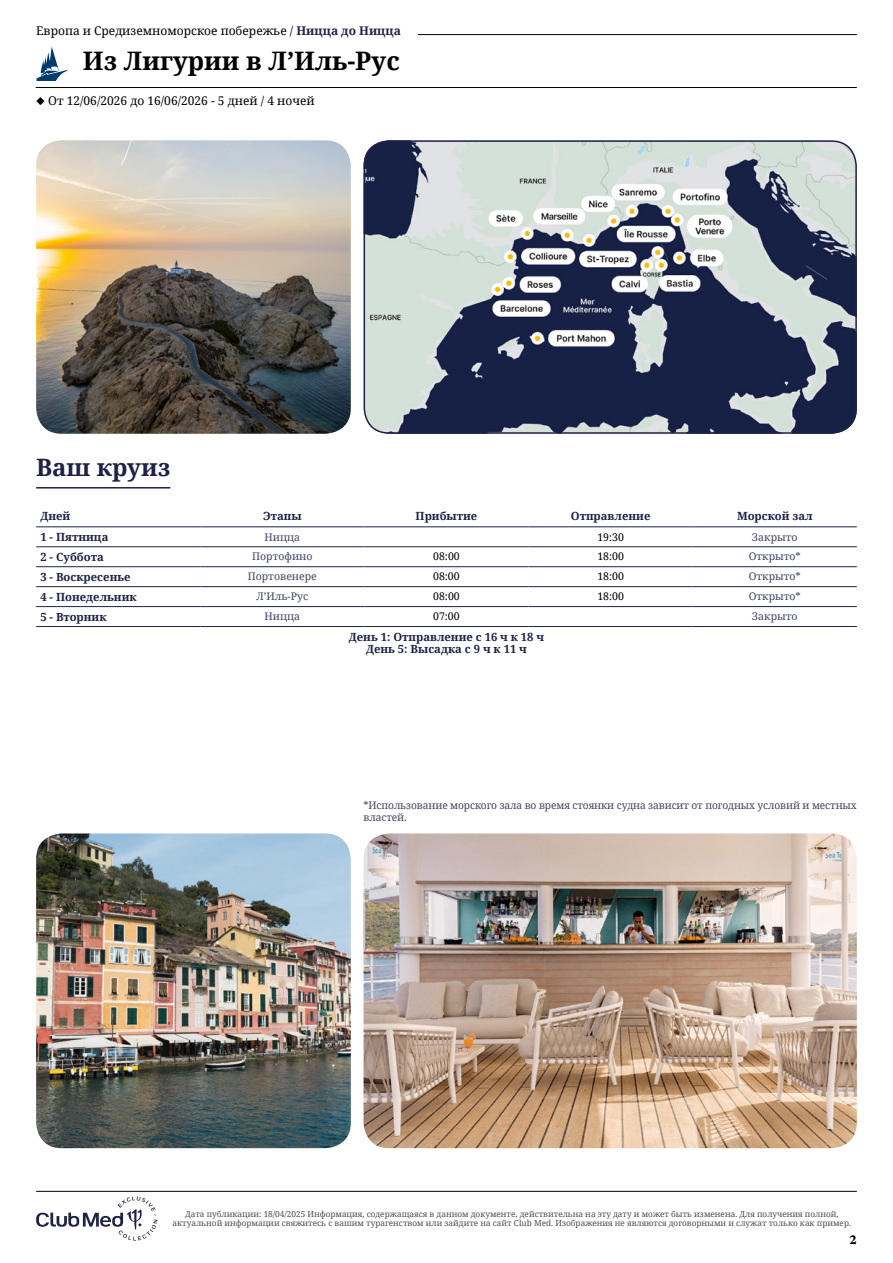
<style>
.page{position:relative;width:893px;height:1263px;background:#fff}
.page>*{position:absolute;margin:0;border:0;box-sizing:border-box;transform-origin:0 0}
.t1{font:700 25.5px "Noto Serif";color:#000}
.t2{font:700 24px "Noto Serif";color:#1e2346}
.t3{font:700 12.6px "Newsreader 24 pt";color:#000}
.t4{font:12px "Noto Serif";color:#000}
.t5{font:700 11.25px/12px "Noto Serif";color:#1e2346;text-align:center}
.t6{font:10.5px/11.2px "Noto Serif";letter-spacing:-.01em;color:#404462}
.t7{font:10.5px "Noto Serif";color:#000}
.t8{font:8.25px/9px "Noto Serif";color:#4d4d4d;text-align:center}
.s1{font-weight:700;color:#1e2346}
</style>
<div class="page">
<hr style="left:107px;top:34px;width:750px;height:1px;background:#000">
<hr style="left:36px;top:87px;width:821px;height:1px;background:#000">
<svg style="left:36px;top:47px;width:32px;height:34px"></svg>
<div style="left:36px;top:26px;width:382px;height:17px;background:#fff"></div>
<img style="left:364px;top:833px;width:493px;height:315px">
<hr style="left:36px;top:527px;width:164px;height:1px;background:#1e2346">
<hr style="left:200px;top:527px;width:164px;height:1px;background:#1e2346">
<hr style="left:364px;top:527px;width:165px;height:1px;background:#1e2346">
<hr style="left:529px;top:527px;width:164px;height:1px;background:#1e2346">
<hr style="left:693px;top:527px;width:164px;height:1px;background:#1e2346">
<hr style="left:36px;top:546px;width:164px;height:1px;background:#1e2346">
<hr style="left:200px;top:546px;width:164px;height:1px;background:#1e2346">
<hr style="left:364px;top:546px;width:165px;height:1px;background:#1e2346">
<hr style="left:529px;top:546px;width:164px;height:1px;background:#1e2346">
<hr style="left:693px;top:546px;width:164px;height:1px;background:#1e2346">
<hr style="left:36px;top:566px;width:164px;height:1px;background:#1e2346">
<hr style="left:200px;top:566px;width:164px;height:1px;background:#1e2346">
<hr style="left:364px;top:566px;width:165px;height:1px;background:#1e2346">
<hr style="left:529px;top:566px;width:164px;height:1px;background:#1e2346">
<hr style="left:693px;top:566px;width:164px;height:1px;background:#1e2346">
<hr style="left:36px;top:586px;width:164px;height:1px;background:#1e2346">
<hr style="left:200px;top:586px;width:164px;height:1px;background:#1e2346">
<hr style="left:364px;top:586px;width:165px;height:1px;background:#1e2346">
<hr style="left:529px;top:586px;width:164px;height:1px;background:#1e2346">
<hr style="left:693px;top:586px;width:164px;height:1px;background:#1e2346">
<hr style="left:36px;top:606px;width:164px;height:1px;background:#1e2346">
<hr style="left:36px;top:626px;width:164px;height:1px;background:#1e2346">
<hr style="left:200px;top:606px;width:164px;height:1px;background:#1e2346">
<hr style="left:200px;top:626px;width:164px;height:1px;background:#1e2346">
<hr style="left:364px;top:606px;width:165px;height:1px;background:#1e2346">
<hr style="left:364px;top:626px;width:165px;height:1px;background:#1e2346">
<hr style="left:529px;top:606px;width:164px;height:1px;background:#1e2346">
<hr style="left:529px;top:626px;width:164px;height:1px;background:#1e2346">
<hr style="left:693px;top:606px;width:164px;height:1px;background:#1e2346">
<hr style="left:693px;top:626px;width:164px;height:1px;background:#1e2346">
<img style="left:36px;top:140px;width:315px;height:294px">
<img style="left:36px;top:833px;width:315px;height:315px">
<hr style="left:36px;top:487px;width:134px;height:1px;background:#1e2346">
<img style="left:364px;top:140px;width:493px;height:294px">
<div style="left:364px;top:140px;width:493px;height:294px;border:2px solid #1e2346;border-radius:25px"></div>
<svg style="left:36px;top:1196px;width:122px;height:44px"></svg>
<hr style="left:36px;top:1191px;width:821px;height:1px;background:#000">
<h3 class="t4" style="left:36px;top:22px;width:366px">Европа и Средиземноморское побережье / <span class="s1">Ницца до Ницца</span></h3>
<h1 class="t1" style="left:83px;top:43px;width:318px">Из Лигурии в Л’Иль-Рус</h1>
<h3 class="t4" style="left:36px;top:93px;width:280px">◆ От 12/06/2026 до 16/06/2026 - 5 дней / 4 ночей</h3>
<h2 class="t2" style="left:36px;top:451px;width:136px">Ваш круиз</h2>
<h3 class="t5" style="left:40px;top:510px;width:31px">Дней</h3>
<h3 class="t5" style="left:263px;top:510px;width:40px">Этапы</h3>
<h3 class="t5" style="left:416px;top:510px;width:63px">Прибытие</h3>
<h3 class="t5" style="left:571px;top:510px;width:81px">Отправление</h3>
<h3 class="t5" style="left:737px;top:510px;width:77px">Морской зал</h3>
<h3 class="t5" style="left:40px;top:530px;width:70px">1 - Пятница</h3>
<p class="t6" style="left:264px;top:531px;width:37px">Ницца</p>
<p class="t7" style="left:597px;top:529px;width:28px">19:30</p>
<p class="t6" style="left:752px;top:531px;width:47px">Закрыто</p>
<h3 class="t5" style="left:40px;top:550px;width:65px">2 - Суббота</h3>
<p class="t6" style="left:252px;top:551px;width:62px">Портофино</p>
<p class="t7" style="left:433px;top:549px;width:28px">08:00</p>
<p class="t7" style="left:597px;top:549px;width:28px">18:00</p>
<p class="t6" style="left:749px;top:551px;width:54px">Открыто*</p>
<h3 class="t5" style="left:40px;top:570px;width:92px">3 - Воскресенье</h3>
<p class="t6" style="left:248px;top:571px;width:71px">Портовенере</p>
<p class="t7" style="left:433px;top:569px;width:28px">08:00</p>
<p class="t7" style="left:597px;top:569px;width:28px">18:00</p>
<p class="t6" style="left:749px;top:571px;width:54px">Открыто*</p>
<h3 class="t5" style="left:40px;top:590px;width:98px">4 - Понедельник</h3>
<p class="t6" style="left:256px;top:590px;width:53px">Л’Иль-Рус</p>
<p class="t7" style="left:433px;top:589px;width:28px">08:00</p>
<p class="t7" style="left:597px;top:589px;width:28px">18:00</p>
<p class="t6" style="left:749px;top:590px;width:54px">Открыто*</p>
<h3 class="t5" style="left:40px;top:610px;width:68px">5 - Вторник</h3>
<p class="t6" style="left:264px;top:610px;width:37px">Ницца</p>
<p class="t7" style="left:433px;top:609px;width:28px">07:00</p>
<p class="t6" style="left:752px;top:610px;width:47px">Закрыто</p>
<h3 class="t5" style="left:349px;top:630px;width:197px">День 1: Отправление c 16 ч к 18 ч<br>День 5: Высадка c 9 ч к 11 ч</h3>
<p class="t6" style="left:364px;top:800px;width:495px">*Использование морского зала во время стоянки судна зависит от погодных условий и местных властей.</p>
<p class="t8" style="left:173px;top:1209px;width:680px">Дата публикации: 18/04/2025 Информация, содержащаяся в данном документе, действительна на эту дату и может быть изменена. Для получения полной, актуальной информации свяжитесь с вашим турагенством или зайдите на сайт Club Med. Изображения не являются договорными и служат только как пример.</p>
<h3 class="t3" style="left:849px;top:1230px;width:9px">2</h3>
</div>
